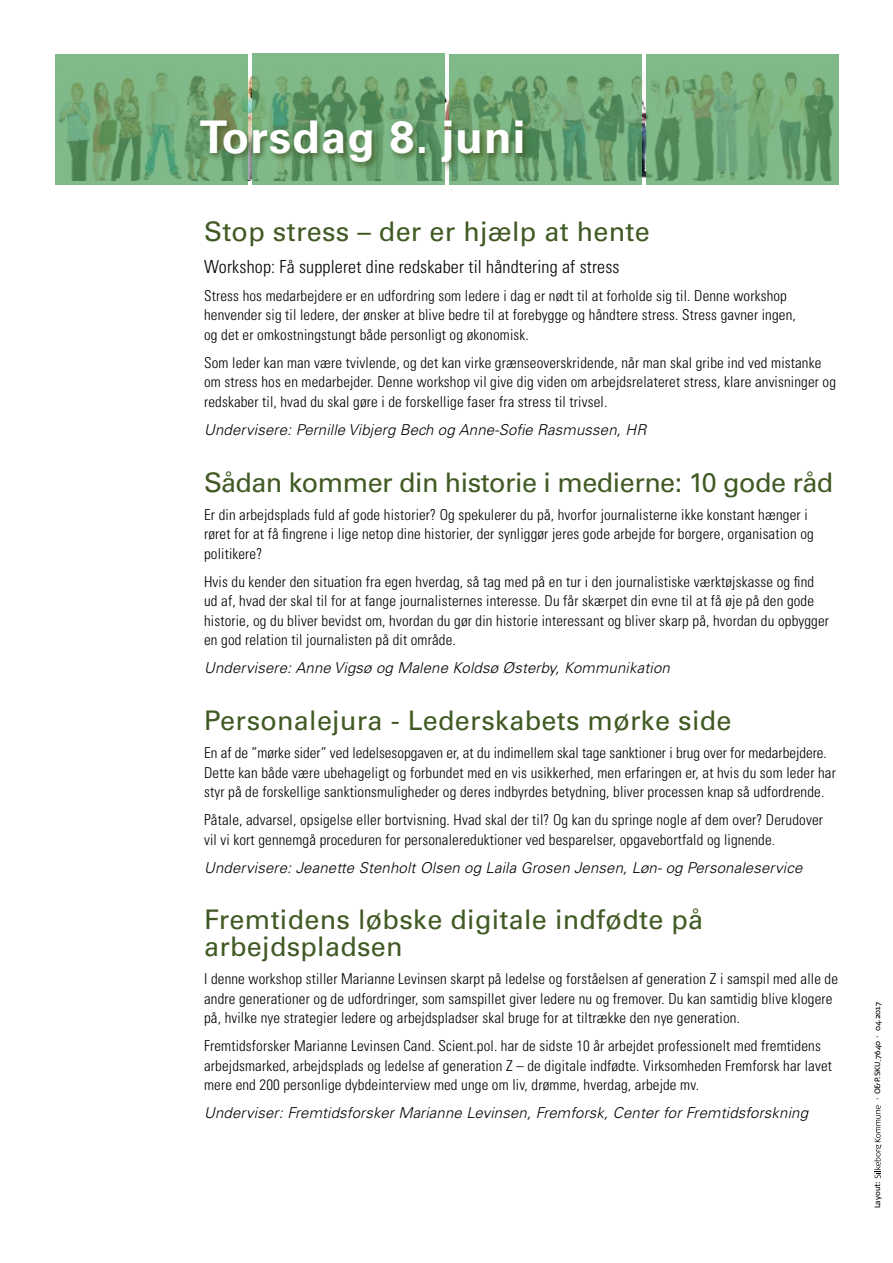
<style>
.page{position:relative;width:893px;height:1263px;background:#fff}
.page>*{position:absolute;margin:0;border:0;box-sizing:border-box;transform-origin:0 0}
.t1{font:700 45px "Univers LT Std";letter-spacing:.025em;color:#fff}
.t2{font:27px/27px "Univers LT Std";letter-spacing:.01em;color:#415a24}
.t3{font:27px "Univers LT Std";letter-spacing:-.02em;color:#415a24}
.t4{font:300 condensed 18px "Univers LT Std";letter-spacing:.01em;color:#000}
.t5{font:300 condensed 15px/19.5px "Univers LT Std";letter-spacing:.01em;color:#000}
.t6{font:italic 300 15px "Univers LT Std";letter-spacing:.01em;color:#000}
.t7{font:7.65px "Signa Normal";letter-spacing:-.005em;color:#000}
</style>
<div class="page">
<svg style="left:874px;top:1105px;width:8px;height:73px"></svg>
<svg style="left:55px;top:54px;width:193px;height:131px;background:#75ac7c"></svg>
<svg style="left:252px;top:53px;width:193px;height:132px;background:#72ab7b"></svg>
<svg style="left:449px;top:54px;width:193px;height:131px;background:#71a97a"></svg>
<svg style="left:646px;top:54px;width:193px;height:131px;background:#73ab7b"></svg>
<div style="left:198px;top:118px;width:333px;height:53px;background:#415a24;opacity:.75"></div>
<h1 class="t1" style="left:200px;top:111px;width:327px">Torsdag 8. juni</h1>
<h2 class="t2" style="left:204px;top:218px;width:447px">Stop stress – der er hjælp at hente</h2>
<p class="t4" style="left:204px;top:256px;width:417px">Workshop: Få suppleret dine redskaber til håndtering af stress</p>
<p class="t5" style="left:204px;top:286px;width:593px">Stress hos medarbejdere er en udfordring som ledere i dag er nødt til at forholde sig til. Denne workshop henvender sig til ledere, der ønsker at blive bedre til at forebygge og håndtere stress. Stress gavner ingen, og det er omkostningstungt både personligt og økonomisk.</p>
<p class="t5" style="left:204px;top:353px;width:633px">Som leder kan man være tvivlende, og det kan virke grænseoverskridende, når man skal gribe ind ved mistanke om stress hos en medarbejder. Denne workshop vil give dig viden om arbejdsrelateret stress, klare anvisninger og redskaber til, hvad du skal gøre i de forskellige faser fra stress til trivsel.</p>
<p class="t6" style="left:204px;top:421px;width:444px">Undervisere: Pernille Vibjerg Bech og Anne-Sofie Rasmussen, HR</p>
<h2 class="t3" style="left:204px;top:466px;width:631px">Sådan kommer din historie i medierne: 10 gode råd</h2>
<p class="t5" style="left:204px;top:505px;width:611px">Er din arbejdsplads fuld af gode historier? Og spekulerer du på, hvorfor journalisterne ikke konstant hænger i røret for at få fingrene i lige netop dine historier, der synliggør jeres gode arbejde for borgere, organisation og politikere?</p>
<p class="t5" style="left:204px;top:572px;width:626px">Hvis du kender den situation fra egen hverdag, så tag med på en tur i den journalistiske værktøjskasse og find ud af, hvad der skal til for at fange journalisternes interesse. Du får skærpet din evne til at få øje på den gode historie, og du bliver bevidst om, hvordan du gør din historie interessant og bliver skarp på, hvordan du opbygger en god relation til journalisten på dit område.</p>
<p class="t6" style="left:204px;top:659px;width:467px">Undervisere: Anne Vigsø og Malene Koldsø Østerby, Kommunikation</p>
<h2 class="t2" style="left:204px;top:707px;width:529px">Personalejura - Lederskabets mørke side</h2>
<p class="t5" style="left:204px;top:743px;width:633px">En af de ”mørke sider” ved ledelsesopgaven er, at du indimellem skal tage sanktioner i brug over for medarbejdere.<br>Dette kan både være ubehageligt og forbundet med en vis usikkerhed, men erfaringen er, at hvis du som leder har styr på de forskellige sanktionsmuligheder og deres indbyrdes betydning, bliver processen knap så udfordrende.</p>
<p class="t5" style="left:204px;top:810px;width:620px">Påtale, advarsel, opsigelse eller bortvisning. Hvad skal der til? Og kan du springe nogle af dem over? Derudover vil vi kort gennemgå proceduren for personalereduktioner ved besparelser, opgavebortfald og lignende.</p>
<p class="t6" style="left:204px;top:858px;width:600px">Undervisere: Jeanette Stenholt Olsen og Laila Grosen Jensen, Løn- og Personaleservice</p>
<h2 class="t2" style="left:204px;top:906px;width:501px">Fremtidens løbske digitale indfødte på arbejdspladsen</h2>
<p class="t5" style="left:204px;top:969px;width:635px">I denne workshop stiller Marianne Levinsen skarpt på ledelse og forståelsen af generation Z i samspil med alle de andre generationer og de udfordringer, som samspillet giver ledere nu og fremover. Du kan samtidig blive klogere på, hvilke nye strategier ledere og arbejdspladser skal bruge for at tiltrække den nye generation.</p>
<p class="t5" style="left:204px;top:1036px;width:629px">Fremtidsforsker Marianne Levinsen Cand. Scient.pol. har de sidste 10 år arbejdet professionelt med fremtidens arbejdsmarked, arbejdsplads og ledelse af generation Z – de digitale indfødte. Virksomheden Fremforsk har lavet mere end 200 personlige dybdeinterview med unge om liv, drømme, hverdag, arbejde mv.</p>
<p class="t6" style="left:204px;top:1104px;width:605px">Underviser: Fremtidsforsker Marianne Levinsen, Fremforsk, Center for Fremtidsforskning</p>
<p class="t7" style="left:873px;top:1101px;width:100px;rotate:-90deg">· O&amp;P.SKU_7640 · 04.2017</p>
<p class="t7" style="left:873px;top:1208px;width:28px;rotate:-90deg">Layout:</p>
</div>
